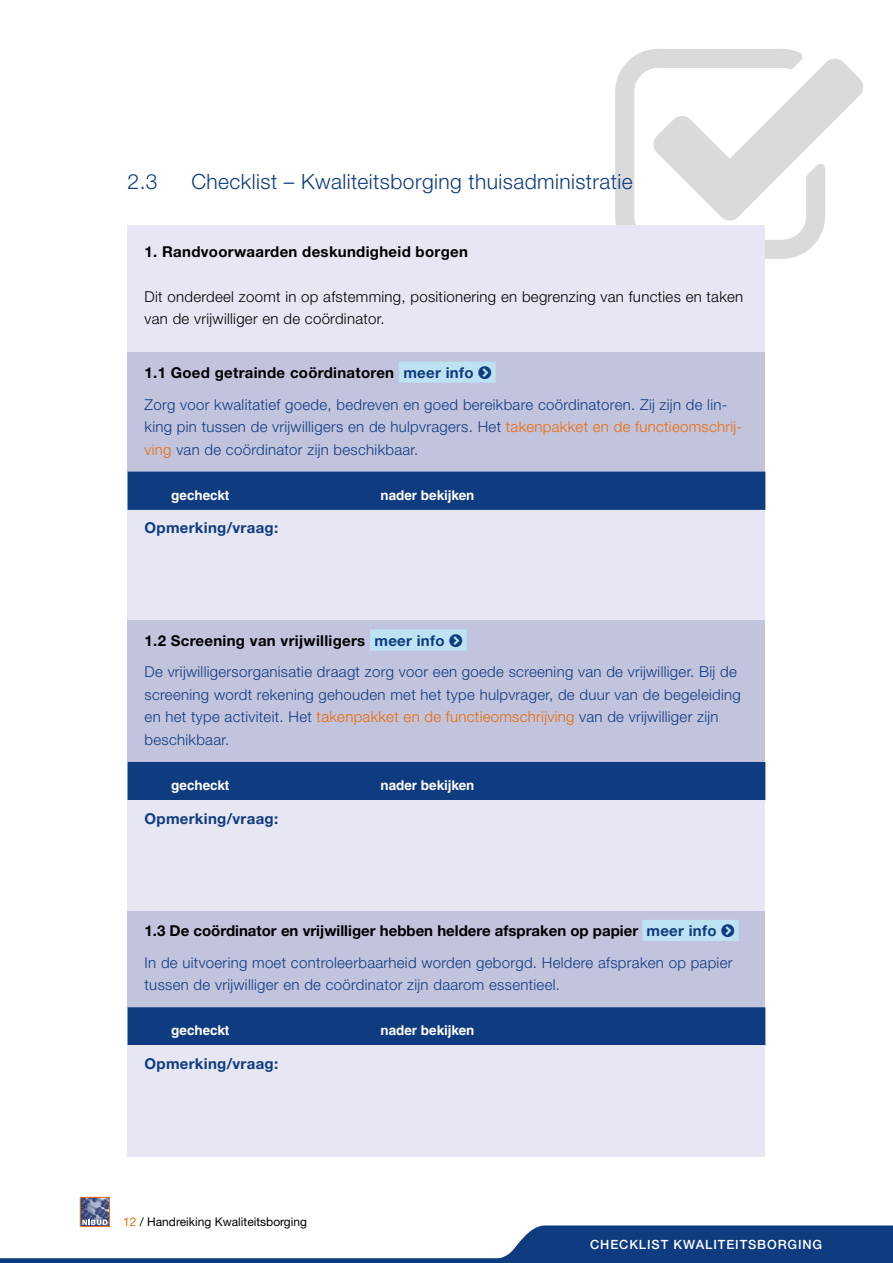
<style>
.page{position:relative;width:893px;height:1263px;background:#fff}
.page>*{position:absolute;margin:0;border:0;box-sizing:border-box;transform-origin:0 0}
.t1{font:300 21px "Helvetica Neue LT Std";letter-spacing:.02em;color:#0f3b80}
.t2{font:300 15px/22.5px "Helvetica Neue LT Std";letter-spacing:.02em;color:#0f3b80}
.Heading_3{font:700 15px "Helvetica Neue LT Std";letter-spacing:.02em;color:#000}
.t3{font:300 15px/22.5px "Helvetica Neue LT Std";letter-spacing:.02em;color:#000}
.Heading_3-2{font:700 15px "Helvetica Neue LT Std";color:#000}
.opm_vraag{font:700 15px "Helvetica Neue LT Std";letter-spacing:.02em;color:#0f3b80}
.t4{font:700 13.5px "Helvetica LT Std";color:#fff}
.t5{font:500 12.75px "Helvetica Neue LT Std";letter-spacing:.07em;color:#fff}
.t6{font:12px "Helvetica Neue LT Std";color:#000}
.s1{color:#0f3b80}
.s2{color:#ed6b06}
</style>
<div class="page">
<div style="left:128px;top:225px;width:637px;height:932px;background:#e6e7f3"></div>
<img style="left:82px;top:1199px;width:26px;height:21px">
<div style="left:80px;top:1197px;width:30px;height:30px;border:1px solid #ee721e"></div>
<svg style="left:82px;top:1220px;width:26px;height:5px"></svg>
<svg style="left:500px;top:1225px;width:393px;height:33px;background:#1f4888"></svg>
<div style="left:0;top:1258px;width:893px;height:5px;background:#0f3b80"></div>
<div style="left:128px;top:352px;width:637px;height:120px;background:#c2c4de"></div>
<div style="left:128px;top:472px;width:637px;height:38px;background:#0f3b80"></div>
<div style="left:399px;top:362px;width:97px;height:21px;background:#bde3f2"></div>
<div style="left:128px;top:620px;width:637px;height:142px;background:#c2c4de"></div>
<div style="left:128px;top:762px;width:637px;height:38px;background:#0f3b80"></div>
<div style="left:370px;top:629px;width:97px;height:21px;background:#bde3f2"></div>
<div style="left:128px;top:911px;width:637px;height:96px;background:#c2c4de"></div>
<div style="left:128px;top:1007px;width:637px;height:38px;background:#0f3b80"></div>
<div style="left:642px;top:920px;width:97px;height:21px;background:#bde3f2"></div>
<p class="t1" style="left:128px;top:169px;width:32px">2.3</p>
<p class="t1" style="left:191px;top:169px;width:443px">Checklist – Kwaliteitsborging thuisadministratie</p>
<p class="Heading_3" style="left:145px;top:242px;width:325px">1. Randvoorwaarden deskundigheid borgen</p>
<p class="t3" style="left:145px;top:285px;width:600px">Dit onderdeel zoomt in op afstemming, positionering en begrenzing van functies en taken van de vrijwilliger en de coördinator.</p>
<p class="Heading_3" style="left:145px;top:363px;width:330px">1.1 Goed getrainde coördinatoren <span class="s1">meer info</span></p>
<p class="t2" style="left:145px;top:393px;width:599px">Zorg voor kwalitatief goede, bedreven en goed bereikbare coördinatoren. Zij zijn de lin&shy;king pin tussen de vrijwilligers en de hulpvragers. Het <span class="s2">takenpakket en de functieomschrij&shy;ving</span> van de coördinator zijn beschikbaar.</p>
<p class="t4" style="left:171px;top:487px;width:60px">gecheckt</p>
<p class="t4" style="left:380px;top:487px;width:96px">nader bekijken</p>
<p class="opm_vraag" style="left:145px;top:519px;width:135px">Opmerking/vraag:</p>
<p class="Heading_3" style="left:145px;top:631px;width:302px">1.2 Screening van vrijwilligers <span class="s1">meer info</span></p>
<p class="t2" style="left:145px;top:660px;width:598px">De vrijwilligersorganisatie draagt zorg voor een goede screening van de vrijwilliger. Bij de screening wordt rekening gehouden met het type hulpvrager, de duur van de begeleiding en het type activiteit. Het <span class="s2">takenpakket en de functieomschrijving</span> van de vrijwilliger zijn beschikbaar.</p>
<p class="t4" style="left:171px;top:777px;width:60px">gecheckt</p>
<p class="t4" style="left:380px;top:777px;width:96px">nader bekijken</p>
<p class="opm_vraag" style="left:145px;top:809px;width:135px">Opmerking/vraag:</p>
<p class="Heading_3-2" style="left:145px;top:922px;width:574px">1.3 De coördinator en vrijwilliger hebben heldere afspraken op papier <span class="s1">meer info</span></p>
<p class="t2" style="left:145px;top:951px;width:589px">In de uitvoering moet controleerbaarheid worden geborgd. Heldere afspraken op papier tussen de vrijwilliger en de coördinator zijn daarom essentieel.</p>
<p class="t4" style="left:171px;top:1022px;width:60px">gecheckt</p>
<p class="t4" style="left:380px;top:1022px;width:96px">nader bekijken</p>
<p class="opm_vraag" style="left:145px;top:1054px;width:135px">Opmerking/vraag:</p>
<p class="t6" style="left:123px;top:1215px;width:185px"><span class="s2">12</span> / Handreiking Kwaliteitsborging</p>
<p class="t5" style="left:590px;top:1236px;width:234px">CHECKLIST KWALITEITSBORGING</p>
</div>
